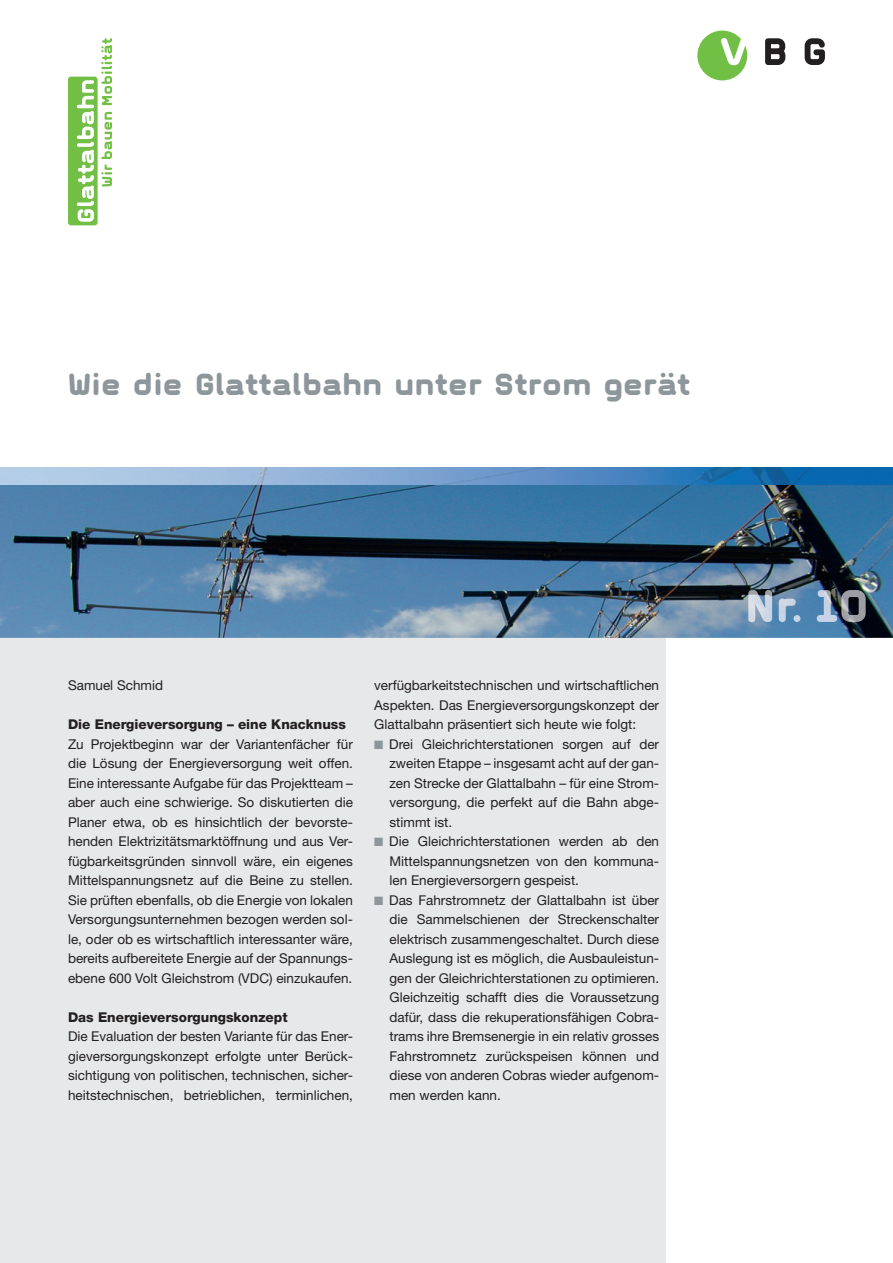
<style>
.page{position:relative;width:893px;height:1263px;background:#fff}
.page>*{position:absolute;margin:0;border:0;box-sizing:border-box;transform-origin:0 0}
.t1{font:900 36px "VBG";color:#8d969b}
.t2{font:13.5px/19.5px "Helvetica Neue";color:#231f20;text-align:justify}
.t3{font:800 13.5px "Helvetica Neue";color:#231f20}
.s1{color:#8d969b}
</style>
<div class="page">
<div style="left:0;top:485px;width:665px;height:778px;background:#e6e8e9"></div>
<img style="left:0;top:485px;width:893px;height:153px">
<svg style="left:765px;top:38px;width:20px;height:27px"></svg>
<svg style="left:805px;top:38px;width:20px;height:27px"></svg>
<svg style="left:697px;top:31px;width:50px;height:49px"></svg>
<svg style="left:68px;top:38px;width:44px;height:187px"></svg>
<img style="left:0;top:468px;width:893px;height:17px">
<img style="left:748px;top:590px;width:118px;height:32px">
<h1 class="t1" style="left:68px;top:373px;width:624px">Wie die Glattalbahn unter Strom gerät</h1>
<p class="t2" style="left:68px;top:677px;width:97px">Samuel Schmid</p>
<p class="t3" style="left:68px;top:719px;width:279px">Die Energieversorgung – eine Knacknuss</p>
<p class="t2" style="left:68px;top:735px;width:286px">Zu Projektbeginn war der Variantenfächer für die Lösung der Energieversorgung weit offen.<br>Eine interessante Aufgabe für das Projektteam – aber auch eine schwierige. So diskutierten die Planer etwa, ob es hinsichtlich der bevorste&shy;henden Elektrizitätsmarktöffnung und aus Ver&shy;fügbarkeitsgründen sinnvoll wäre, ein eigenes Mittelspannungsnetz auf die Beine zu stellen.<br>Sie prüften ebenfalls, ob die Energie von lokalen Versorgungsunternehmen bezogen werden sol&shy;le, oder ob es wirtschaftlich interessanter wäre, bereits aufbereitete Energie auf der Spannungs&shy;ebene 600 Volt Gleichstrom (VDC) einzukaufen.</p>
<p class="t3" style="left:68px;top:1012px;width:221px">Das Energieversorgungskonzept</p>
<p class="t2" style="left:68px;top:1028px;width:286px">Die Evaluation der besten Variante für das Ener&shy;gieversorgungskonzept erfolgte unter Berück&shy;sichtigung von politischen, technischen, sicher&shy;heitstechnischen, betrieblichen, terminlichen,</p>
<p class="t2" style="left:374px;top:677px;width:286px">verfügbarkeitstechnischen und wirtschaftlichen Aspekten. Das Energieversorgungskonzept der Glattalbahn präsentiert sich heute wie folgt:</p>
<p class="t2" style="left:389px;top:735px;width:271px;text-indent:-15px"><span class="s1">■</span> Drei Gleichrichterstationen sorgen auf der zweiten Etappe – insgesamt acht auf der gan&shy;zen Strecke der Glattalbahn – für eine Strom&shy;versorgung, die perfekt auf die Bahn abge&shy;stimmt ist.</p>
<p class="t2" style="left:389px;top:833px;width:271px;text-indent:-15px"><span class="s1">■</span> Die Gleichrichterstationen werden ab den Mittelspannungsnetzen von den kommuna&shy;len Energieversorgern gespeist.</p>
<p class="t2" style="left:389px;top:891px;width:271px;text-indent:-15px"><span class="s1">■</span> Das Fahrstromnetz der Glattalbahn ist über die Sammelschienen der Streckenschalter elektrisch zusammengeschaltet. Durch diese Auslegung ist es möglich, die Ausbauleistun&shy;gen der Gleichrichterstationen zu optimieren.<br>Gleichzeitig schafft dies die Voraussetzung dafür, dass die rekuperationsfähigen Cobra&shy;trams ihre Bremsenergie in ein relativ grosses Fahrstromnetz zurückspeisen können und diese von anderen Cobras wieder aufgenom&shy;men werden kann.</p>
</div>
